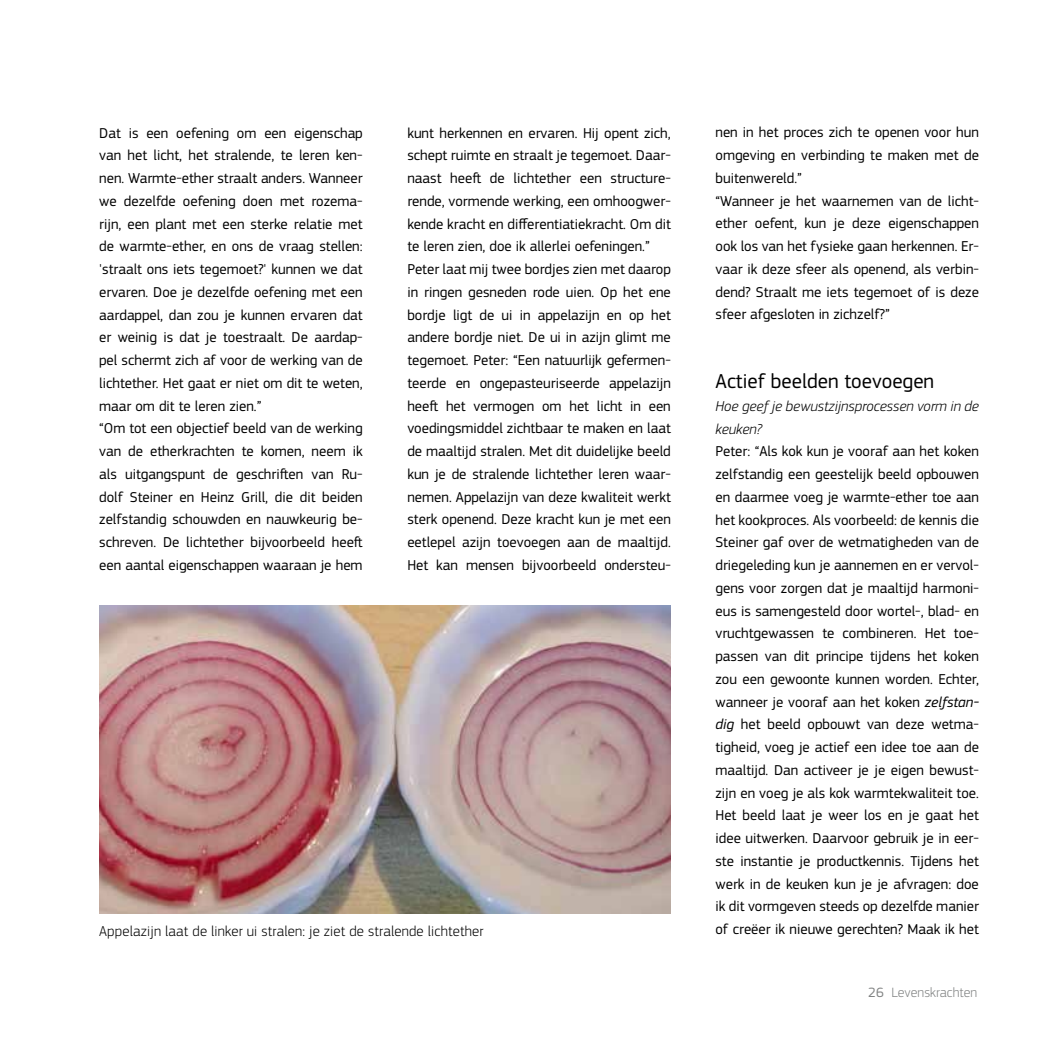
<style>
.page{position:relative;width:1042px;height:1042px;background:#fff}
.page>*{position:absolute;margin:0;border:0;box-sizing:border-box;transform-origin:0 0}
.t1{font:21px "PF Square Sans Pro";color:#000}
.t2{font:14.88px/22.8px "PF Square Sans Pro";color:#000}
.t3{font:300 14.88px "PF Square Sans Pro";letter-spacing:.01em;color:#000}
.t4{font:italic 300 14.88px/22.8px "PF Square Sans Pro";color:#000}
.t5{font:300 14px "PF Square Sans Pro";color:#818383}
.s1{font-style:italic}
.s2{font-weight:400}
</style>
<div class="page">
<img style="left:99px;top:605px;width:572px;height:308px">
<p class="t2" style="left:99px;top:122px;width:265px">Dat is een oefening om een eigenschap van het licht, het stralende, te leren ken&shy;nen. Warmte-ether straalt anders. Wanneer we dezelfde oefening doen met rozema&shy;rijn, een plant met een sterke relatie met de warmte-ether, en ons de vraag stellen: 'straalt ons iets tegemoet?' kunnen we dat ervaren. Doe je dezelfde oefening met een aardappel, dan zou je kunnen ervaren dat er weinig is dat je toestraalt. De aardap&shy;pel schermt zich af voor de werking van de lichtether. Het gaat er niet om dit te weten, maar om dit te leren zien.”<br>“Om tot een objectief beeld van de werking van de etherkrachten te komen, neem ik als uitgangspunt de geschriften van Ru&shy;dolf Steiner en Heinz Grill, die dit beiden zelfstandig schouwden en nauwkeurig be&shy;schreven. De lichtether bijvoorbeeld heeft een aantal eigenschappen waaraan je hem</p>
<p class="t2" style="left:407px;top:121px;width:265px">kunt herkennen en ervaren. Hij opent zich, schept ruimte en straalt je tegemoet. Daar&shy;naast heeft de lichtether een structure&shy;rende, vormende werking, een omhoogwer&shy;kende kracht en differentiatiekracht. Om dit te leren zien, doe ik allerlei oefeningen.” Peter laat mij twee bordjes zien met daarop in ringen gesneden rode uien. Op het ene bordje ligt de ui in appelazijn en op het andere bordje niet. De ui in azijn glimt me tegemoet. Peter: “Een natuurlijk gefermen&shy;teerde en ongepasteuriseerde appelazijn heeft het vermogen om het licht in een voedingsmiddel zichtbaar te maken en laat de maaltijd stralen. Met dit duidelijke beeld kun je de stralende lichtether leren waar&shy;nemen. Appelazijn van deze kwaliteit werkt sterk openend. Deze kracht kun je met een eetlepel azijn toevoegen aan de maaltijd.<br>Het kan mensen bijvoorbeeld ondersteu-</p>
<p class="t2" style="left:715px;top:121px;width:265px">nen in het proces zich te openen voor hun omgeving en verbinding te maken met de buitenwereld.”<br>“Wanneer je het waarnemen van de licht&shy;ether oefent, kun je deze eigenschappen ook los van het fysieke gaan herkennen. Er&shy;vaar ik deze sfeer als openend, als verbin&shy;dend? Straalt me iets tegemoet of is deze sfeer afgesloten in zichzelf?”</p>
<h1 class="t1" style="left:715px;top:369px;width:220px">Actief beelden toevoegen</h1>
<p class="t4" style="left:715px;top:394px;width:265px">Hoe geef je bewustzijnsprocessen vorm in de keuken?</p>
<p class="t2" style="left:715px;top:440px;width:265px;text-align:justify">Peter: “Als kok kun je vooraf aan het koken zelfstandig een geestelijk beeld opbouwen en daarmee voeg je warmte-ether toe aan het kookproces. Als voorbeeld: de kennis die Steiner gaf over de wetmatigheden van de driegeleding kun je aannemen en er vervol&shy;gens voor zorgen dat je maaltijd harmoni&shy;eus is samengesteld door wortel-, blad- en vruchtgewassen te combineren. Het toe&shy;passen van dit principe tijdens het koken zou een gewoonte kunnen worden. Echter, wanneer je vooraf aan het koken <span class="s1">zelfstan&shy;dig</span> het beeld opbouwt van deze wetma&shy;tigheid, voeg je actief een idee toe aan de maaltijd. Dan activeer je je eigen bewust&shy;zijn en voeg je als kok warmtekwaliteit toe.<br>Het beeld laat je weer los en je gaat het idee uitwerken. Daarvoor gebruik je in eer&shy;ste instantie je productkennis. Tijdens het werk in de keuken kun je je afvragen: doe ik dit vormgeven steeds op dezelfde manier</p>
<p class="t3" style="left:99px;top:922px;width:386px">Appelazijn laat de linker ui stralen: je ziet de stralende lichtether</p>
<p class="t2" style="left:715px;top:918px;width:265px">of creëer ik nieuwe gerechten? Maak ik het</p>
<p class="t5" style="left:868px;top:984px;width:110px"><span class="s2">26</span> Levenskrachten</p>
</div>
